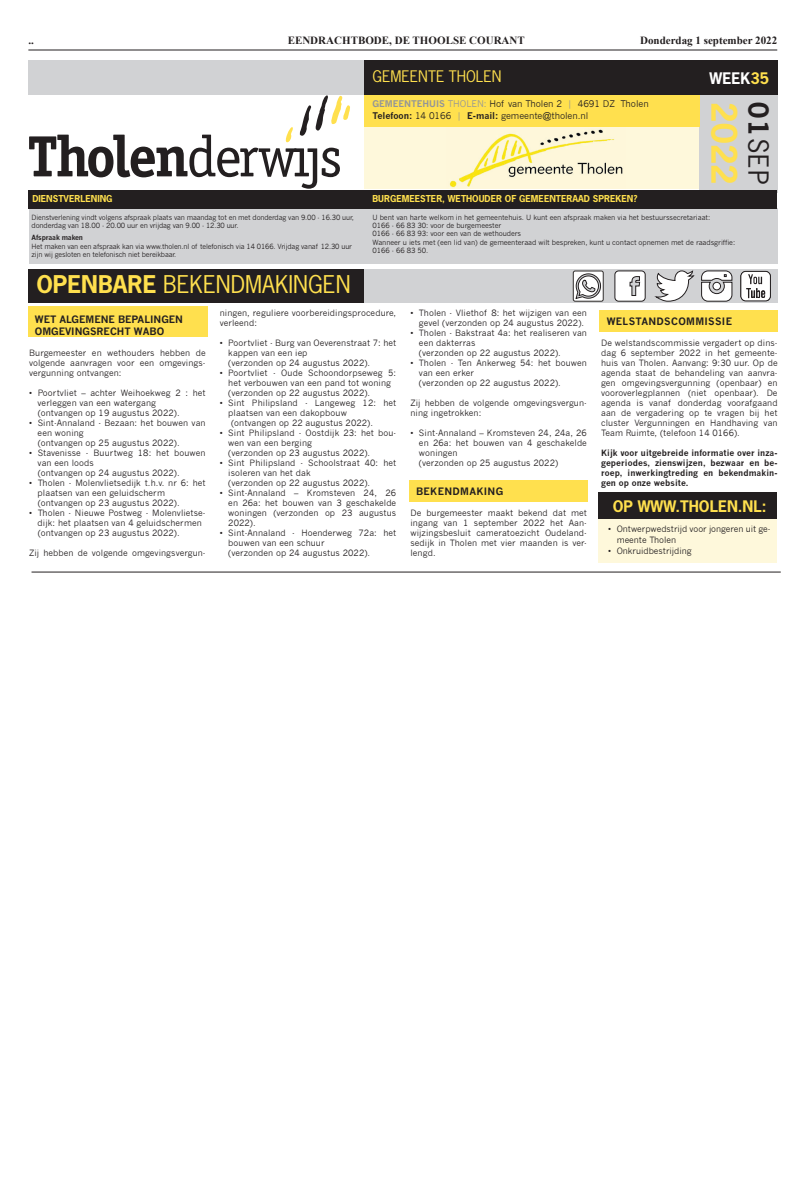
<style>
.page{position:relative;width:806px;height:1180px;background:#fff}
.page>*{position:absolute;margin:0;border:0;box-sizing:border-box;transform-origin:0 0}
.t1{font:700 33px "News Gothic Std";color:#ffe04e}
.t2{font:26px "News Gothic Std";color:#231f20}
.t3{font:23px "News Gothic Std";color:#ffe04e}
.t4{font:700 15px "News Gothic Std";color:#ffe04e}
.t5{font:15px "News Gothic Std";color:#ffe04e}
.t6{font:700 15px "News Gothic Std";color:#fff}
.t7{font:700 11px "Times New Roman";color:#231f20}
.t8{font:700 10px/12px "News Gothic";color:#231f20}
.t9{font:700 10px "News Gothic";letter-spacing:.03em;color:#231f20}
.t10{font:9px/12.8px "News Gothic";letter-spacing:-.005em;color:#231f20}
.t11{font:700 9px "News Gothic Std";color:#ffe04e}
.t12{font:8.5px/10px "News Gothic";letter-spacing:.01em;color:#231f20}
.t13{font:700 8.5px/10px "News Gothic";letter-spacing:.01em;color:#231f20;text-align:justify}
.t14{font:7px/8.4px "News Gothic";letter-spacing:-.02em;color:#231f20}
.t15{font:700 7px "News Gothic";letter-spacing:-.02em;color:#231f20}
.s1{font-weight:700}
.s2{color:#ffe04e}
.s3{font-weight:700;color:#939598}
.s4{color:#939598}
</style>
<div class="page">
<div style="left:28px;top:306px;width:180px;height:31px;background:#ffe04e"></div>
<div style="left:409px;top:480px;width:178px;height:22px;background:#ffe04e"></div>
<div style="left:598px;top:310px;width:178px;height:21px;background:#ffe04e"></div>
<hr style="left:28px;top:50px;width:748px;height:1px;background:#231f20">
<div style="left:364px;top:112px;width:334px;height:77px;background:#fef8db"></div>
<div style="left:28px;top:60px;width:352px;height:35px;background:#d1d2d4"></div>
<svg style="left:29px;top:95px;width:321px;height:94px"></svg>
<img style="left:446px;top:126px;width:178px;height:62px">
<div style="left:364px;top:60px;width:413px;height:35px;background:#231f20"></div>
<div style="left:698px;top:95px;width:78px;height:97px;background:#d1d2d4"></div>
<div style="left:364px;top:95px;width:334px;height:31px;background:#ffe04e"></div>
<div style="left:29px;top:208px;width:748px;height:56px;background:#d1d2d4"></div>
<div style="left:28px;top:190px;width:748px;height:18px;background:#231f20"></div>
<hr style="left:31px;top:571px;width:749px;height:1px;background:#231f20">
<div style="left:598px;top:507px;width:178px;height:56px;background:#fef8db"></div>
<div style="left:598px;top:492px;width:178px;height:27px;background:#231f20"></div>
<div style="left:355px;top:269px;width:422px;height:34px;background:#d1d2d4"></div>
<svg style="left:614px;top:270px;width:31px;height:32px"></svg>
<svg style="left:654px;top:270px;width:40px;height:32px"></svg>
<svg style="left:701px;top:270px;width:31px;height:32px"></svg>
<svg style="left:740px;top:271px;width:30px;height:30px"></svg>
<div style="left:28px;top:269px;width:336px;height:34px;background:#231f20"></div>
<svg style="left:573px;top:271px;width:30px;height:30px"></svg>
<div style="left:572px;top:271px;width:31px;height:30px;border:1px solid #302d2c;border-radius:2px"></div>
<svg style="left:575px;top:270px;width:25px;height:32px"></svg>
<p class="t7" style="left:28px;top:33px;width:7px">..</p>
<p class="t7" style="left:287px;top:33px;width:238px">EENDRACHTBODE, DE THOOLSE COURANT</p>
<p class="t7" style="left:639px;top:33px;width:138px">Donderdag 1 september 2022</p>
<h3 class="t5" style="left:372px;top:67px;width:130px">GEMEENTE THOLEN</h3>
<h2 class="t2" style="left:774px;top:102px;width:84px;rotate:90deg"><span class="s1">01</span>SEP</h2>
<h3 class="t6" style="left:709px;top:68px;width:61px">WEEK<span class="s2">35</span></h3>
<p class="t10" style="left:372px;top:97px;width:277px"><span class="s3">GEMEENTEHUIS</span> <span class="s4">THOLEN:</span> Hof van Tholen 2 <span class="s4">|</span> 4691 DZ Tholen<br><span class="s1">Telefoon:</span> 14 0166 <span class="s4">|</span> <span class="s1">E-mail:</span> gemeente@tholen.nl</p>
<h1 class="t1" style="left:745px;top:102px;width:84px;rotate:90deg">2022</h1>
<p class="t11" style="left:32px;top:193px;width:82px">DIENSTVERLENING</p>
<p class="t11" style="left:372px;top:193px;width:266px">BURGEMEESTER, WETHOUDER OF GEMEENTERAAD SPREKEN?</p>
<p class="t14" style="left:31px;top:213px;width:324px">Dienstverlening vindt volgens afspraak plaats van maandag tot en met donderdag van 9.00 - 16.30 uur, donderdag van 18.00 - 20.00 uur en vrijdag van 9.00 - 12.30 uur.</p>
<p class="t15" style="left:31px;top:233px;width:53px">Afspraak maken</p>
<p class="t14" style="left:31px;top:242px;width:322px">Het maken van een afspraak kan via www.tholen.nl of telefonisch via 14 0166. Vrijdag vanaf 12.30 uur zijn wij gesloten en telefonisch niet bereikbaar.</p>
<h3 class="t3" style="left:36px;top:270px;width:315px"><span class="s1">OPENBARE</span> BEKENDMAKINGEN</h3>
<p class="t14" style="left:372px;top:213px;width:364px">U bent van harte welkom in het gemeentehuis. U kunt een afspraak maken via het bestuurssecretariaat:<br>0166 - 66 83 30: voor de burgemeester<br>0166 - 66 83 93: voor een van de wethouders<br>Wanneer u iets met (een lid van) de gemeenteraad wilt bespreken, kunt u contact opnemen met de raadsgriffie:<br>0166 - 66 83 50.</p>
<p class="t8" style="left:35px;top:313px;width:150px">WET ALGEMENE BEPALINGEN<br>OMGEVINGSRECHT WABO</p>
<p class="t12" style="left:29px;top:348px;width:178px;text-align:justify">Burgemeester en wethouders hebben de volgende aanvragen voor een omgevings&shy;vergunning ontvangen:</p>
<p class="t12" style="left:38px;top:388px;width:169px;text-indent:-8px">• Poortvliet – achter Weihoekweg 2 : het verleggen van een watergang<br>(ontvangen op 19 augustus 2022).</p>
<p class="t12" style="left:38px;top:418px;width:169px;text-indent:-8px">• Sint-Annaland - Bezaan: het bouwen van een woning<br>(ontvangen op 25 augustus 2022).</p>
<p class="t12" style="left:38px;top:448px;width:169px;text-indent:-8px">• Stavenisse - Buurtweg 18: het bouwen van een loods<br>(ontvangen op 24 augustus 2022).</p>
<p class="t12" style="left:38px;top:478px;width:169px;text-indent:-8px">• Tholen - Molenvlietsedijk t.h.v. nr 6: het plaatsen van een geluidscherm (ontvangen op 23 augustus 2022).</p>
<p class="t12" style="left:38px;top:508px;width:169px;text-indent:-8px">• Tholen - Nieuwe Postweg - Molenvlietse&shy;dijk: het plaatsen van 4 geluidschermen (ontvangen op 23 augustus 2022).</p>
<p class="t12" style="left:29px;top:548px;width:178px">Zij hebben de volgende omgevingsvergun-</p>
<p class="t12" style="left:220px;top:308px;width:178px">ningen, reguliere voorbereidingsprocedure, verleend:</p>
<p class="t12" style="left:228px;top:338px;width:169px;text-indent:-8px">• Poortvliet - Burg van Oeverenstraat 7: het kappen van een iep<br>(verzonden op 24 augustus 2022).</p>
<p class="t12" style="left:228px;top:368px;width:169px;text-indent:-8px">• Poortvliet - Oude Schoondorpseweg 5: het verbouwen van een pand tot woning (verzonden op 22 augustus 2022).</p>
<p class="t12" style="left:220px;top:398px;width:178px">• Sint Philipsland - Langeweg 12: het</p>
<p class="t12" style="left:228px;top:408px;width:120px">plaatsen van een dakopbouw</p>
<p class="t12" style="left:231px;top:418px;width:143px">(ontvangen op 22 augustus 2022).</p>
<p class="t12" style="left:228px;top:428px;width:169px;text-indent:-8px">• Sint Philipsland - Oostdijk 23: het bou&shy;wen van een berging<br>(verzonden op 23 augustus 2022).</p>
<p class="t12" style="left:228px;top:458px;width:169px;text-indent:-8px">• Sint Philipsland - Schoolstraat 40: het isoleren van het dak<br>(verzonden op 22 augustus 2022).</p>
<p class="t12" style="left:228px;top:488px;width:169px;text-align:justify;text-indent:-8px">• Sint-Annaland – Kromsteven 24, 26 en 26a: het bouwen van 3 geschakelde woningen (verzonden op 23 augustus 2022).</p>
<p class="t12" style="left:228px;top:528px;width:169px;text-indent:-8px">• Sint-Annaland - Hoenderweg 72a: het bouwen van een schuur<br>(verzonden op 24 augustus 2022).</p>
<p class="t12" style="left:418px;top:308px;width:169px;text-indent:-8px">• Tholen - Vliethof 8: het wijzigen van een gevel (verzonden op 24 augustus 2022).</p>
<p class="t12" style="left:418px;top:328px;width:169px;text-indent:-8px">• Tholen - Bakstraat 4a: het realiseren van een dakterras<br>(verzonden op 22 augustus 2022).</p>
<p class="t12" style="left:418px;top:358px;width:169px;text-indent:-8px">• Tholen - Ten Ankerweg 54: het bouwen van een erker<br>(verzonden op 22 augustus 2022).</p>
<p class="t12" style="left:410px;top:398px;width:178px">Zij hebben de volgende omgevingsvergun&shy;ning ingetrokken:</p>
<p class="t12" style="left:418px;top:428px;width:169px;text-indent:-8px">• Sint-Annaland – Kromsteven 24, 24a, 26 en 26a: het bouwen van 4 geschakelde woningen<br>(verzonden op 25 augustus 2022)</p>
<p class="t9" style="left:416px;top:485px;width:88px">BEKENDMAKING</p>
<p class="t12" style="left:410px;top:508px;width:178px;text-align:justify">De burgemeester maakt bekend dat met ingang van 1 september 2022 het Aan&shy;wijzingsbesluit cameratoezicht Oudeland&shy;sedijk in Tholen met vier maanden is ver&shy;lengd.</p>
<p class="t9" style="left:606px;top:315px;width:127px">WELSTANDSCOMMISSIE</p>
<p class="t12" style="left:600px;top:338px;width:178px;text-align:justify">De welstandscommissie vergadert op dins&shy;dag 6 september 2022 in het gemeente&shy;huis van Tholen. Aanvang: 9:30 uur. Op de agenda staat de behandeling van aanvra&shy;gen omgevingsvergunning (openbaar) en vooroverlegplannen (niet openbaar). De agenda is vanaf donderdag voorafgaand aan de vergadering op te vragen bij het cluster Vergunningen en Handhaving van Team Ruimte, (telefoon 14 0166).</p>
<p class="t13" style="left:600px;top:448px;width:178px">Kijk voor uitgebreide informatie over inza&shy;geperiodes, zienswijzen, bezwaar en be&shy;roep, inwerkingtreding en bekendmakin&shy;gen op onze website.</p>
<h3 class="t4" style="left:612px;top:496px;width:155px">OP WWW.THOLEN.NL:</h3>
<p class="t12" style="left:616px;top:523px;width:155px;line-height:11px;text-indent:-8px">• Ontwerpwedstrijd voor jongeren uit ge&shy;meente Tholen</p>
<p class="t12" style="left:607px;top:545px;width:85px">• Onkruidbestrijding</p>
</div>
